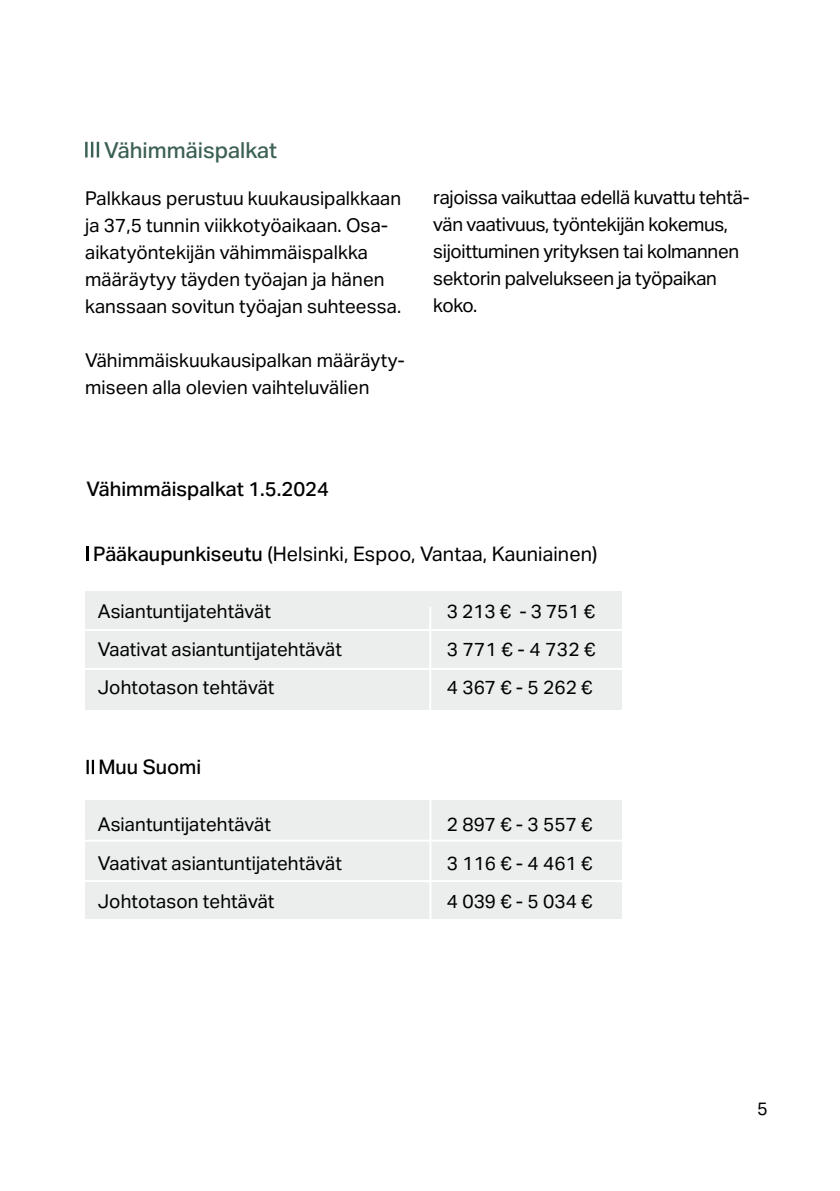
<style>
.page{position:relative;width:840px;height:1191px;background:#fff}
.page>*{position:absolute;margin:0;border:0;box-sizing:border-box;transform-origin:0 0}
.vihreä_pikkuotsikko{font:500 22px "Aktiv Grotesk";color:#3c6054}
.musta_boldi_pikkuotsikko{font:20px "Aktiv Grotesk";color:#000}
.musta_boldi_pikkuotsikko-2{font:500 20px "Aktiv Grotesk";color:#000}
.normi_leipis{font:19px/27px "Aktiv Grotesk";color:#000}
.taulukko_pieni_leipis{font:19px "Aktiv Grotesk";color:#000}
.normi_leipis-2{font:19px/27px "Aktiv Grotesk";letter-spacing:-.02em;color:#000}
.t1{font:18px "Aktiv Grotesk";color:#000}
.s1{font-weight:500}
</style>
<div class="page">
<div style="left:85px;top:591px;width:536px;height:118px;background:#eceded"></div>
<hr style="left:75px;top:629px;width:553px;height:2px;background:#fff">
<hr style="left:75px;top:668px;width:553px;height:2px;background:#fff">
<hr style="left:429px;top:607px;width:2px;height:138px;background:#fff">
<div style="left:85px;top:800px;width:536px;height:119px;background:#eceded"></div>
<hr style="left:75px;top:839px;width:553px;height:2px;background:#fff">
<hr style="left:75px;top:880px;width:553px;height:2px;background:#fff">
<hr style="left:429px;top:793px;width:2px;height:138px;background:#fff">
<svg style="left:85px;top:142px;width:14px;height:15px"></svg>
<hr style="left:86px;top:546px;width:3px;height:15px;background:#000">
<hr style="left:86px;top:760px;width:3px;height:14px;background:#000">
<svg style="left:92px;top:760px;width:2px;height:14px"></svg>
<h4 class="vihreä_pikkuotsikko" style="left:104px;top:137px;width:175px">Vähimmäispalkat</h4>
<p class="normi_leipis" style="left:85px;top:184px;width:317px">Palkkaus perustuu kuukausipalkkaan ja 37,5 tunnin viikkotyöaikaan. Osa&shy;aikatyöntekijän vähimmäispalkka määräytyy täyden työajan ja hänen kanssaan sovitun työajan suhteessa.</p>
<p class="normi_leipis" style="left:85px;top:346px;width:321px">Vähimmäiskuukausipalkan määräyty&shy;miseen alla olevien vaihteluvälien</p>
<p class="normi_leipis-2" style="left:433px;top:183px;width:318px">rajoissa vaikuttaa edellä kuvattu tehtä&shy;vän vaativuus, työntekijän kokemus, sijoittuminen yrityksen tai kolmannen sektorin palvelukseen ja työpaikan koko.</p>
<h5 class="musta_boldi_pikkuotsikko-2" style="left:86px;top:478px;width:244px">Vähimmäispalkat 1.5.2024</h5>
<h5 class="musta_boldi_pikkuotsikko" style="left:93px;top:542px;width:505px"><span class="s1">Pääkaupunkiseutu</span> (Helsinki, Espoo, Vantaa, Kauniainen)</h5>
<p class="taulukko_pieni_leipis" style="left:98px;top:600px;width:174px">Asiantuntijatehtävät</p>
<p class="taulukko_pieni_leipis" style="left:446px;top:600px;width:149px">3 213 € - 3 751 €</p>
<p class="taulukko_pieni_leipis" style="left:98px;top:638px;width:245px">Vaativat asiantuntijatehtävät</p>
<p class="taulukko_pieni_leipis" style="left:446px;top:638px;width:150px">3 771 € - 4 732 €</p>
<p class="taulukko_pieni_leipis" style="left:98px;top:676px;width:178px">Johtotason tehtävät</p>
<p class="taulukko_pieni_leipis" style="left:446px;top:676px;width:147px">4 367 € - 5 262 €</p>
<h5 class="musta_boldi_pikkuotsikko-2" style="left:98px;top:755px;width:104px">Muu Suomi</h5>
<p class="taulukko_pieni_leipis" style="left:98px;top:814px;width:174px">Asiantuntijatehtävät</p>
<p class="taulukko_pieni_leipis" style="left:446px;top:814px;width:147px">2 897 € - 3 557 €</p>
<p class="taulukko_pieni_leipis" style="left:98px;top:852px;width:245px">Vaativat asiantuntijatehtävät</p>
<p class="taulukko_pieni_leipis" style="left:446px;top:852px;width:147px">3 116 € - 4 461 €</p>
<p class="taulukko_pieni_leipis" style="left:98px;top:890px;width:178px">Johtotason tehtävät</p>
<p class="taulukko_pieni_leipis" style="left:446px;top:890px;width:147px">4 039 € - 5 034 €</p>
<p class="t1" style="left:756px;top:1098px;width:12px">5</p>
</div>
